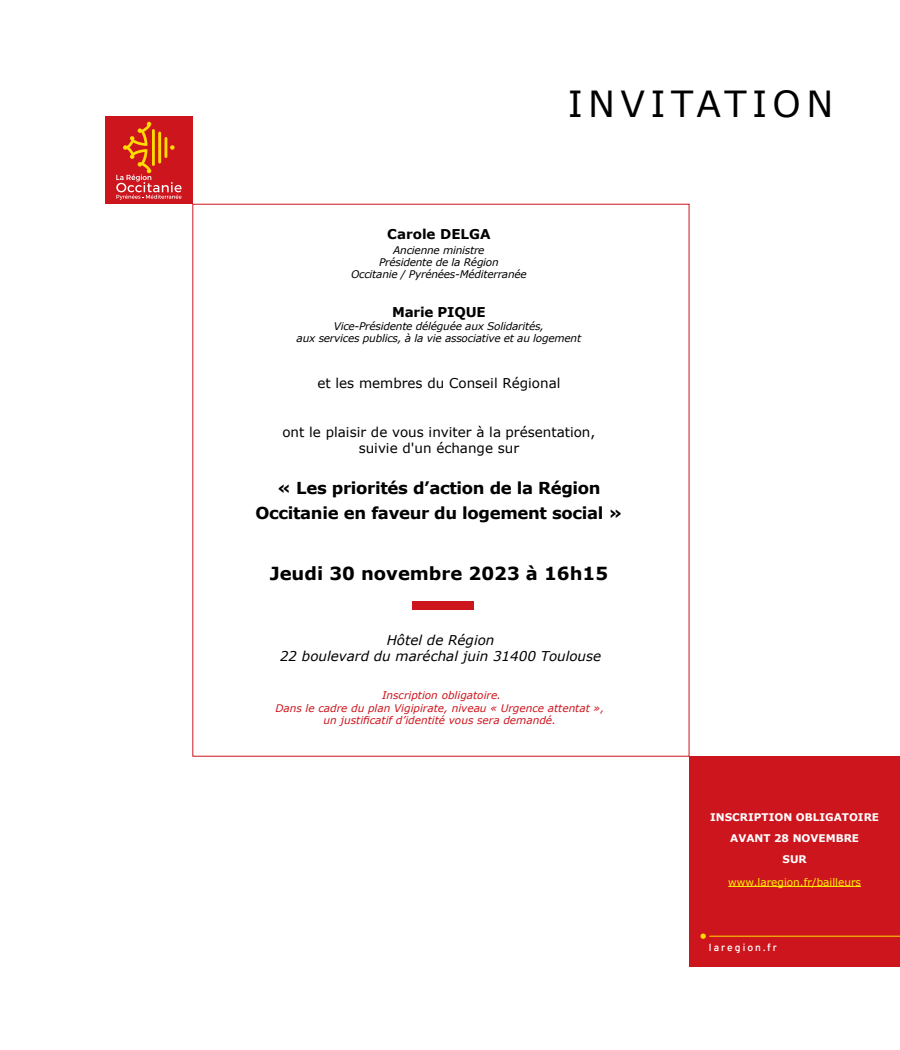
<style>
.page{position:relative;width:900px;height:1050px;background:#fff}
.page>*{position:absolute;margin:0;border:0;box-sizing:border-box;transform-origin:0 0}
.t1{font:36px "Verdana";letter-spacing:.15em;color:#000}
.t2{font:700 18px "Verdana";color:#000}
.t3{font:700 16.5px/25.5px "Verdana";letter-spacing:-.02em;color:#000;text-align:center}
.t4{font:13.5px/16.2px "Verdana";color:#000;text-align:center}
.t5{font:italic 13.5px/16.5px "Verdana";color:#000;text-align:center}
.t6{font:700 13.5px "Verdana";color:#000}
.t7{font:italic 10.5px/12px "Verdana";letter-spacing:-.02em;color:#000;text-align:center}
.t8{font:italic 10.5px/12.6px "Verdana";color:#cd151d;text-align:center}
.t9{font:700 10.5px/21px "Verdana";color:#fff;text-align:center}
.t10{font:10.5px "Verdana";color:#fff101}
.t11{font:600 10.2px "Overpass";letter-spacing:.2em;color:#fff}
</style>
<div class="page">
<div style="left:105px;top:117px;width:88px;height:87px;background:#cd151d"></div>
<svg style="left:116px;top:122px;width:66px;height:78px"></svg>
<div style="left:689px;top:756px;width:211px;height:211px;background:#cd151d"></div>
<hr style="left:728px;top:886px;width:133px;height:1px;background:#fff101">
<hr style="left:710px;top:936px;width:190px;height:1px;background:#ffdc01">
<svg style="left:701px;top:934px;width:5px;height:5px"></svg>
<div style="left:413px;top:602px;width:61px;height:8px;background:#cd151d"></div>
<h1 class="t1" style="left:568px;top:79px;width:267px">INVITATION</h1>
<p class="t6" style="left:387px;top:225px;width:105px">Carole DELGA</p>
<p class="t7" style="left:351px;top:244px;width:177px">Ancienne ministre<br>Présidente de la Région<br>Occitanie / Pyrénées-Méditerranée</p>
<p class="t6" style="left:392px;top:302px;width:95px">Marie PIQUE</p>
<p class="t7" style="left:297px;top:320px;width:286px">Vice-Présidente déléguée aux Solidarités,<br>aux services publics, à la vie associative et au logement</p>
<p class="t4" style="left:317px;top:375px;width:245px">et les membres du Conseil Régional</p>
<p class="t4" style="left:282px;top:424px;width:314px">ont le plaisir de vous inviter à la présentation, suivie d'un échange sur</p>
<h3 class="t3" style="left:255px;top:475px;width:369px">« Les priorités d’action de la Région<br>Occitanie en faveur du logement social »</h3>
<h2 class="t2" style="left:270px;top:561px;width:340px">Jeudi 30 novembre 2023 à 16h15</h2>
<p class="t5" style="left:280px;top:632px;width:323px">Hôtel de Région<br>22 boulevard du maréchal juin 31400 Toulouse</p>
<p class="t8" style="left:275px;top:689px;width:330px">Inscription obligatoire.<br>Dans le cadre du plan Vigipirate, niveau « Urgence attentat », un justificatif d’identité vous sera demandé.</p>
<p class="t9" style="left:710px;top:807px;width:170px">INSCRIPTION OBLIGATOIRE<br>AVANT 28 NOVEMBRE<br>SUR</p>
<p class="t10" style="left:728px;top:874px;width:134px">www.laregion.fr/bailleurs</p>
<p class="t11" style="left:709px;top:940px;width:69px">laregion.fr</p>
</div>
